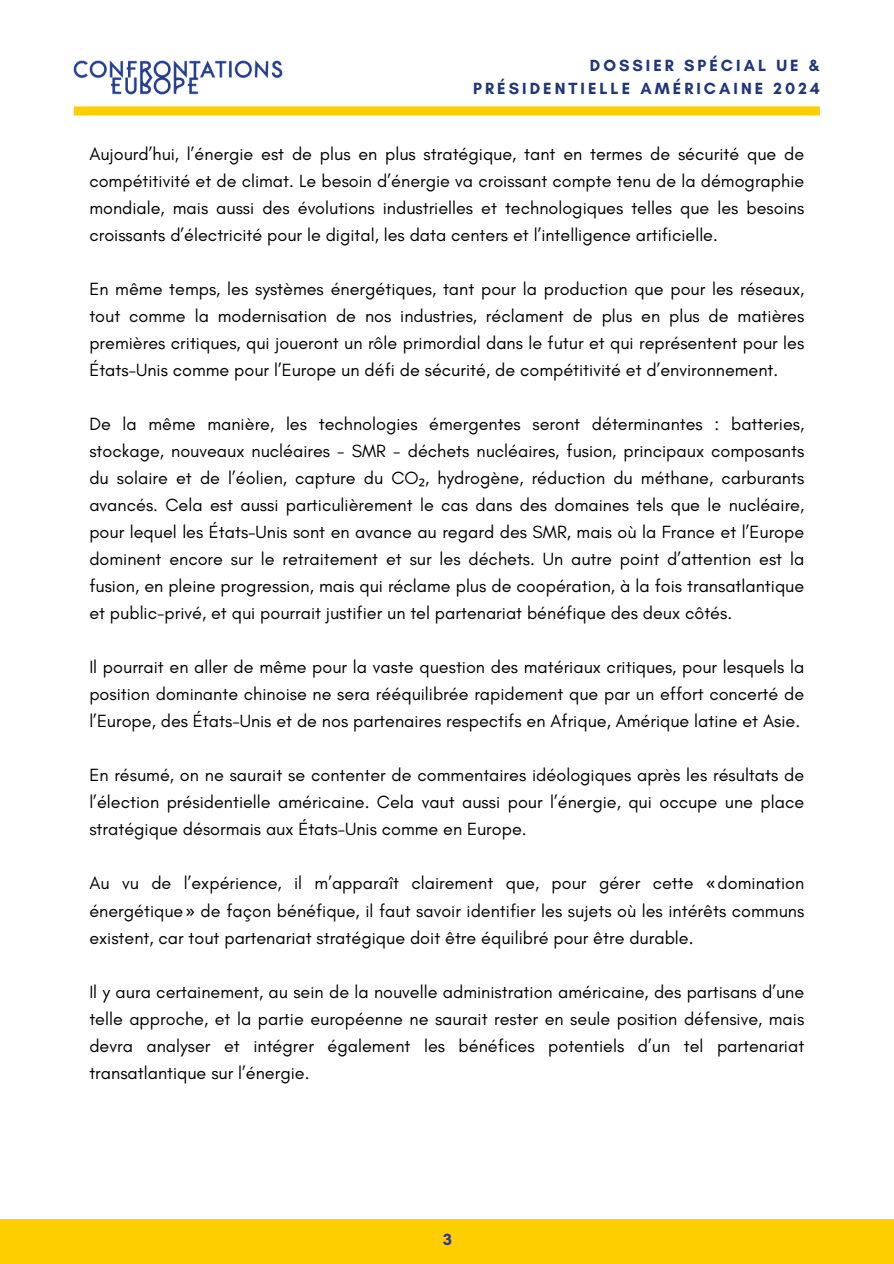
<style>
.page{position:relative;width:894px;height:1264px;background:#fff}
.page>*{position:absolute;margin:0;border:0;box-sizing:border-box;transform-origin:0 0}
.t1{font:18px/27px "Glacial Indifference";color:#000;text-align:justify}
.t2{font:700 16.5px/22.5px "Glacial Indifference";letter-spacing:.185em;color:#203679;text-align:right}
.t3{font:700 16.5px "Glacial Indifference";color:#303a99}
.s1{font-family:"Noto Sans"}
</style>
<div class="page">
<div style="left:0;top:1219px;width:893px;height:44px;background:#ffce00"></div>
<div style="left:74px;top:106px;width:745px;height:9px;background:#ffce00"></div>
<img style="left:73px;top:60px;width:210px;height:35px">
<p class="t2" style="left:473px;top:54px;width:348px">DOSSIER SPÉCIAL UE &amp;<br>PRÉSIDENTIELLE AMÉRICAINE 2024</p>
<p class="t1" style="left:89px;top:141px;width:716px">Aujourd’hui, l’énergie est de plus en plus stratégique, tant en termes de sécurité que de compétitivité et de climat. Le besoin d’énergie va croissant compte tenu de la démographie mondiale, mais aussi des évolutions industrielles et technologiques telles que les besoins croissants d’électricité pour le digital, les data centers et l’intelligence artificielle.</p>
<p class="t1" style="left:89px;top:276px;width:716px">En même temps, les systèmes énergétiques, tant pour la production que pour les réseaux, tout comme la modernisation de nos industries, réclament de plus en plus de matières premières critiques, qui joueront un rôle primordial dans le futur et qui représentent pour les États-Unis comme pour l’Europe un défi de sécurité, de compétitivité et d’environnement.</p>
<p class="t1" style="left:89px;top:411px;width:716px">De la même manière, les technologies émergentes seront déterminantes : batteries, stockage, nouveaux nucléaires - SMR - déchets nucléaires, fusion, principaux composants du solaire et de l’éolien, capture du CO<span class="s1">₂</span>, hydrogène, réduction du méthane, carburants avancés. Cela est aussi particulièrement le cas dans des domaines tels que le nucléaire, pour lequel les États-Unis sont en avance au regard des SMR, mais où la France et l’Europe dominent encore sur le retraitement et sur les déchets. Un autre point d’attention est la fusion, en pleine progression, mais qui réclame plus de coopération, à la fois transatlantique et public-privé, et qui pourrait justifier un tel partenariat bénéfique des deux côtés.</p>
<p class="t1" style="left:89px;top:654px;width:716px">Il pourrait en aller de même pour la vaste question des matériaux critiques, pour lesquels la position dominante chinoise ne sera rééquilibrée rapidement que par un effort concerté de l’Europe, des États-Unis et de nos partenaires respectifs en Afrique, Amérique latine et Asie.</p>
<p class="t1" style="left:89px;top:762px;width:716px">En résumé, on ne saurait se contenter de commentaires idéologiques après les résultats de l’élection présidentielle américaine. Cela vaut aussi pour l’énergie, qui occupe une place stratégique désormais aux États-Unis comme en Europe.</p>
<p class="t1" style="left:89px;top:870px;width:716px">Au vu de l’expérience, il m’apparaît clairement que, pour gérer cette <span class="s1">«</span> domination énergétique <span class="s1">»</span> de façon bénéfique, il faut savoir identifier les sujets où les intérêts communs existent, car tout partenariat stratégique doit être équilibré pour être durable.</p>
<p class="t1" style="left:89px;top:978px;width:716px">Il y aura certainement, au sein de la nouvelle administration américaine, des partisans d’une telle approche, et la partie européenne ne saurait rester en seule position défensive, mais devra analyser et intégrer également les bénéfices potentiels d’un tel partenariat transatlantique sur l’énergie.</p>
<p class="t3" style="left:443px;top:1229px;width:10px">3</p>
</div>
